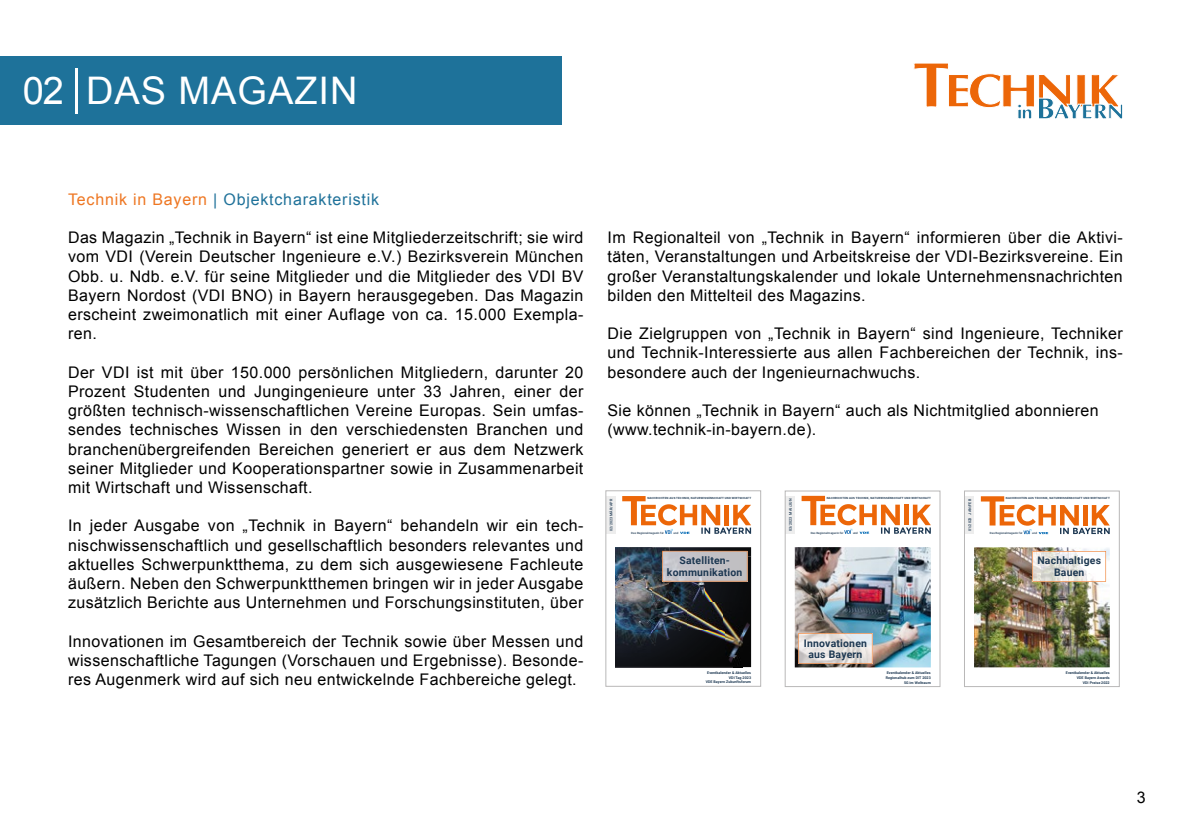
<style>
.page{position:relative;width:1191px;height:840px;background:#fff}
.page>*{position:absolute;margin:0;border:0;box-sizing:border-box;transform-origin:0 0}
.t1{font:38px "Arial";letter-spacing:.025em;color:#fff}
.t2{font:16px/19.2px "Arial";letter-spacing:.025em;color:#000;text-align:justify}
.t3{font:16px "Arial";letter-spacing:.05em;color:#20729a}
.t4{font:700 10.4px/11.8px "Roboto";letter-spacing:.02em;color:#1d3852;text-align:center}
.t5{font:700 3.6px/4.6px "Roboto";letter-spacing:.01em;color:#1d3852;text-align:right}
.t6{font:500 3.6px "Roboto";letter-spacing:.03em;color:#1d3852}
.t7{font:700 2.8px "Roboto";letter-spacing:.055em;color:#1d3852}
.t8{font:500 2.8px "Roboto";letter-spacing:.01em;color:#1d3852}
.s1{color:#ee7723}
</style>
<div class="page">
<div style="left:0;top:57px;width:561px;height:68px;background:#1e729a"></div>
<svg style="left:913px;top:63px;width:210px;height:56px"></svg>
<img style="left:615px;top:547px;width:36px;height:110px">
<img style="left:651px;top:547px;width:18px;height:55px">
<img style="left:669px;top:547px;width:82px;height:9px">
<img style="left:742px;top:556px;width:9px;height:110px">
<img style="left:669px;top:581px;width:73px;height:21px">
<img style="left:651px;top:602px;width:91px;height:55px">
<img style="left:615px;top:657px;width:118px;height:9px">
<svg style="left:733px;top:657px;width:9px;height:9px"></svg>
<div style="left:606px;top:495px;width:9px;height:38px;background:#ededed"></div>
<svg style="left:662px;top:550px;width:85px;height:31px"></svg>
<svg style="left:622px;top:496px;width:129px;height:37px"></svg>
<div style="left:606px;top:490px;width:155px;height:196px;border:1px solid #b9b8b8"></div>
<img style="left:794px;top:547px;width:137px;height:120px">
<div style="left:785px;top:495px;width:9px;height:38px;background:#ededed"></div>
<svg style="left:798px;top:632px;width:74px;height:31px"></svg>
<svg style="left:801px;top:495px;width:130px;height:38px"></svg>
<div style="left:785px;top:490px;width:155px;height:196px;border:1px solid #b9b8b8"></div>
<img style="left:974px;top:547px;width:135px;height:120px">
<div style="left:964px;top:496px;width:10px;height:37px;background:#ededed"></div>
<svg style="left:1032px;top:550px;width:74px;height:31px"></svg>
<svg style="left:980px;top:496px;width:129px;height:38px"></svg>
<div style="left:964px;top:490px;width:155px;height:196px;border:1px solid #b9b8b8"></div>
<hr style="left:75px;top:68px;width:2px;height:45px;background:#fff">
<h1 class="t1" style="left:23px;top:66px;width:336px">02 DAS MAGAZIN</h1>
<p class="t3" style="left:68px;top:188px;width:313px"><span class="s1">Technik in Bayern</span> | Objektcharakteristik</p>
<p class="t2" style="left:68px;top:228px;width:517px">Das Magazin „Technik in Bayern“ ist eine Mitgliederzeitschrift; sie wird vom VDI (Verein Deutscher Ingenieure e.V.) Bezirksverein München Obb. u. Ndb. e.V. für seine Mitglieder und die Mitglieder des VDI BV Bayern Nordost (VDI BNO) in Bayern herausgegeben. Das Magazin erscheint zweimonatlich mit einer Auflage von ca. 15.000 Exempla&shy;ren.</p>
<p class="t2" style="left:68px;top:362px;width:517px">Der VDI ist mit über 150.000 persönlichen Mitgliedern, darunter 20<br>Prozent Studenten und Jungingenieure unter 33 Jahren, einer der größten technisch-wissenschaftlichen Vereine Europas. Sein umfas&shy;sendes technisches Wissen in den verschiedensten Branchen und branchenübergreifenden Bereichen generiert er aus dem Netzwerk seiner Mitglieder und Kooperationspartner sowie in Zusammenarbeit mit Wirtschaft und Wissenschaft.</p>
<p class="t2" style="left:68px;top:516px;width:517px">In jeder Ausgabe von „Technik in Bayern“ behandeln wir ein tech&shy;nischwissenschaftlich und gesellschaftlich besonders relevantes und aktuelles Schwerpunktthema, zu dem sich ausgewiesene Fachleute äußern. Neben den Schwerpunktthemen bringen wir in jeder Ausgabe zusätzlich Berichte aus Unternehmen und Forschungsinstituten, über</p>
<p class="t2" style="left:68px;top:631px;width:517px">Innovationen im Gesamtbereich der Technik sowie über Messen und wissenschaftliche Tagungen (Vorschauen und Ergebnisse). Besonde&shy;res Augenmerk wird auf sich neu entwickelnde Fachbereiche gelegt.</p>
<p class="t2" style="left:607px;top:228px;width:517px">Im Regionalteil von „Technik in Bayern“ informieren über die Aktivi&shy;täten, Veranstaltungen und Arbeitskreise der VDI-Bezirksvereine. Ein großer Veranstaltungskalender und lokale Unternehmensnachrichten bilden den Mittelteil des Magazins.</p>
<p class="t2" style="left:607px;top:324px;width:517px">Die Zielgruppen von „Technik in Bayern“ sind Ingenieure, Techniker und Technik-Interessierte aus allen Fachbereichen der Technik, ins&shy;besondere auch der Ingenieurnachwuchs.</p>
<p class="t2" style="left:607px;top:401px;width:493px">Sie können „Technik in Bayern“ auch als Nichtmitglied abonnieren (www.technik-in-bayern.de).</p>
<p class="t6" style="left:609px;top:531px;width:34px;rotate:-90deg">02/2023 MÄR/APR</p>
<p class="t7" style="left:647px;top:496px;width:105px">NACHRICHTEN AUS TECHNIK, NATURWISSENSCHAFT UND WIRTSCHAFT</p>
<p class="t8" style="left:631px;top:530px;width:34px">Das Regionalmagazin für</p>
<p class="t8" style="left:673px;top:530px;width:6px">und</p>
<p class="t4" style="left:667px;top:554px;width:77px">Satelliten&shy;kommunikation</p>
<p class="t5" style="left:705px;top:670px;width:47px">Eventkalender &amp; Aktuelles<br>VDI Tag 2023<br>VDE Bayern Zukunftsforum</p>
<p class="t6" style="left:788px;top:530px;width:34px;rotate:-90deg">03/2023 MAI/JUN</p>
<p class="t7" style="left:826px;top:495px;width:106px">NACHRICHTEN AUS TECHNIK, NATURWISSENSCHAFT UND WIRTSCHAFT</p>
<p class="t8" style="left:810px;top:530px;width:34px">Das Regionalmagazin für</p>
<p class="t8" style="left:853px;top:530px;width:6px">und</p>
<p class="t4" style="left:804px;top:636px;width:65px">Innovationen aus Bayern</p>
<p class="t5" style="left:885px;top:670px;width:47px">Eventkalender &amp; Aktuelles<br>Regionalhub zum DIT 2023<br>5G im Weltraum</p>
<p class="t6" style="left:967px;top:531px;width:34px;rotate:-90deg">01/2023 JAN/FEB</p>
<p class="t7" style="left:1006px;top:496px;width:105px">NACHRICHTEN AUS TECHNIK, NATURWISSENSCHAFT UND WIRTSCHAFT</p>
<p class="t8" style="left:990px;top:531px;width:34px">Das Regionalmagazin für</p>
<p class="t8" style="left:1032px;top:531px;width:6px">und</p>
<p class="t4" style="left:1037px;top:554px;width:65px">Nachhaltiges<br>Bauen</p>
<p class="t5" style="left:1066px;top:670px;width:45px">Eventkalender &amp; Aktuelles<br>VDE Bayern Awards<br>VDI Preise 2022</p>
<p class="t2" style="left:1136px;top:787px;width:10px">3</p>
</div>
